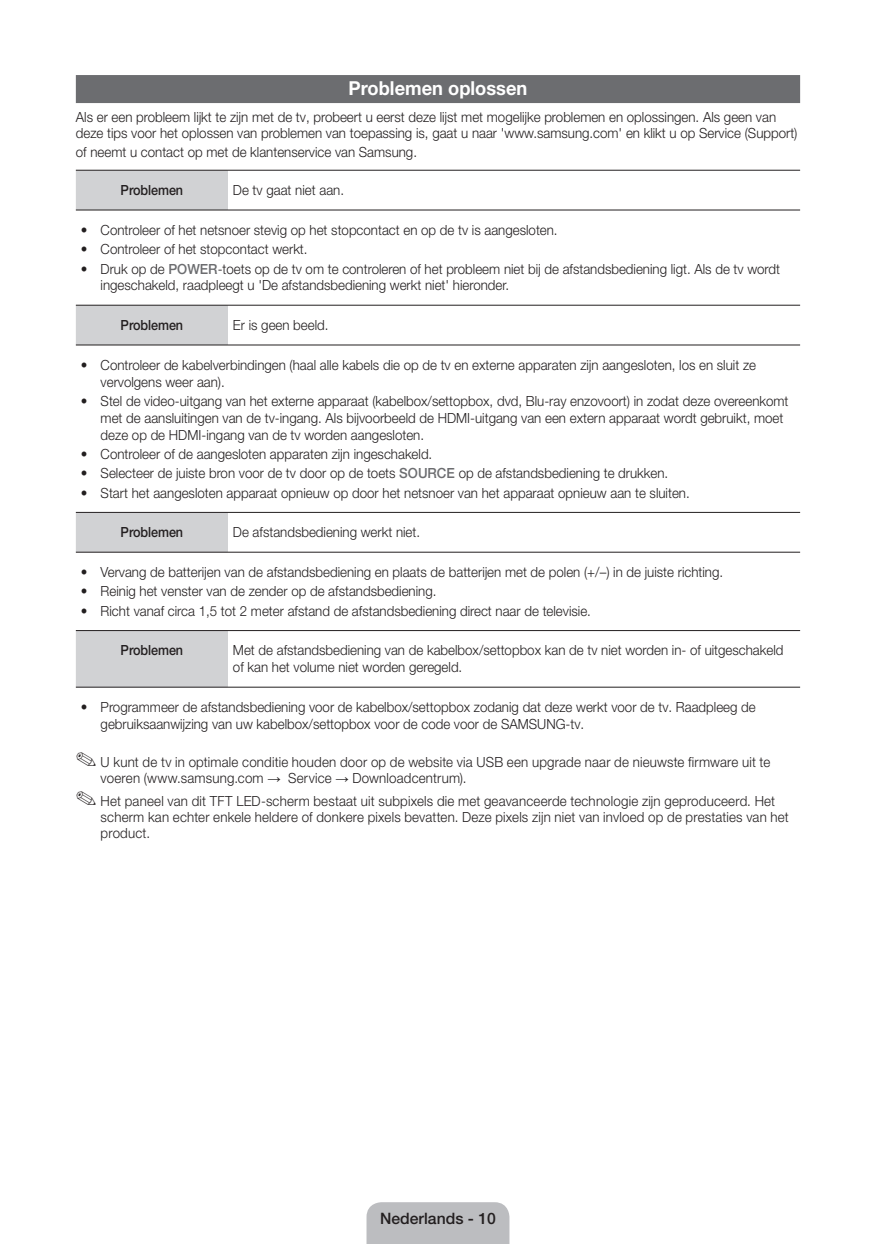
<style>
.page{position:relative;width:876px;height:1244px;background:#fff}
.page>*{position:absolute;margin:0;border:0;box-sizing:border-box;transform-origin:0 0}
.Title_1{font:700 19.25px "Helvetica Neue LT Pro";color:#fff;scale:.95 1}
.t1{font:500 15.75px "Helvetica Neue LT Pro";color:#231f20}
.Body_0{font:300 14px/16.8px "Helvetica Neue LT Pro";color:#231f20;scale:.95 1}
.Body_ss{font:500 14px "Helvetica Neue LT Pro";letter-spacing:-.005em;color:#231f20;scale:.9 1}
.s1{font-weight:500;color:#6c6d70}
.s2{font-family:"Arial";font-weight:400}
</style>
<div class="page">
<div style="left:367px;top:1202px;width:142px;height:41px;background:#bcbdc0"></div>
<div style="left:76px;top:75px;width:724px;height:28px;background:#6c6d70"></div>
<svg style="left:76px;top:171px;width:152px;height:515px"></svg>
<svg style="left:228px;top:210px;width:572px;height:422px"></svg>
<hr style="left:76px;top:170px;width:152px;height:1px;background:#231f20">
<hr style="left:228px;top:170px;width:572px;height:1px;background:#231f20">
<hr style="left:76px;top:209px;width:152px;height:1px;background:#231f20">
<hr style="left:228px;top:209px;width:572px;height:1px;background:#231f20">
<hr style="left:76px;top:305px;width:152px;height:1px;background:#231f20">
<hr style="left:228px;top:305px;width:572px;height:1px;background:#231f20">
<hr style="left:76px;top:344px;width:152px;height:1px;background:#231f20">
<hr style="left:228px;top:344px;width:572px;height:1px;background:#231f20">
<hr style="left:76px;top:512px;width:152px;height:1px;background:#231f20">
<hr style="left:228px;top:512px;width:572px;height:1px;background:#231f20">
<hr style="left:76px;top:551px;width:152px;height:1px;background:#231f20">
<hr style="left:228px;top:551px;width:572px;height:1px;background:#231f20">
<hr style="left:76px;top:630px;width:152px;height:1px;background:#231f20">
<hr style="left:228px;top:630px;width:572px;height:1px;background:#231f20">
<hr style="left:76px;top:686px;width:152px;height:1px;background:#231f20">
<hr style="left:228px;top:686px;width:572px;height:1px;background:#231f20">
<p class="Title_1" style="left:349px;top:76px;width:190px">Problemen oplossen</p>
<p class="Body_0" style="left:76px;top:108px;width:761px">Als er een probleem lijkt te zijn met de tv, probeert u eerst deze lijst met mogelijke problemen en oplossingen. Als geen van deze tips voor het oplossen van problemen van toepassing is, gaat u naar 'www.samsung.com' en klikt u op Service (Support)</p>
<p class="Body_0" style="left:76px;top:144px;width:361px">of neemt u contact op met de klantenservice van Samsung.</p>
<p class="Body_ss" style="left:121px;top:182px;width:71px">Problemen</p>
<p class="Body_0" style="left:233px;top:181px;width:118px">De tv gaat niet aan.</p>
<p class="Body_0" style="left:81px;top:221px;width:503px">• Controleer of het netsnoer stevig op het stopcontact en op de tv is aangesloten.</p>
<p class="Body_0" style="left:81px;top:240px;width:240px">• Controleer of het stopcontact werkt.</p>
<p class="Body_0" style="left:101px;top:260px;width:717px;text-indent:-20px">• Druk op de <span class="s1">POWER</span>-toets op de tv om te controleren of het probleem niet bij de afstandsbediening ligt. Als de tv wordt ingeschakeld, raadpleegt u 'De afstandsbediening werkt niet' hieronder.</p>
<p class="Body_ss" style="left:121px;top:316px;width:71px">Problemen</p>
<p class="Body_0" style="left:233px;top:316px;width:102px">Er is geen beeld.</p>
<p class="Body_0" style="left:101px;top:356px;width:691px;text-indent:-20px">• Controleer de kabelverbindingen (haal alle kabels die op de tv en externe apparaten zijn aangesloten, los en sluit ze vervolgens weer aan).</p>
<p class="Body_0" style="left:101px;top:392px;width:726px;text-indent:-20px">• Stel de video-uitgang van het externe apparaat (kabelbox/settopbox, dvd, Blu-ray enzovoort) in zodat deze overeenkomt met de aansluitingen van de tv-ingang. Als bijvoorbeeld de HDMI-uitgang van een extern apparaat wordt gebruikt, moet deze op de HDMI-ingang van de tv worden aangesloten.</p>
<p class="Body_0" style="left:81px;top:445px;width:372px">• Controleer of de aangesloten apparaten zijn ingeschakeld.</p>
<p class="Body_0" style="left:81px;top:464px;width:620px">• Selecteer de juiste bron voor de tv door op de toets <span class="s1">SOURCE</span> op de afstandsbediening te drukken.</p>
<p class="Body_0" style="left:81px;top:483px;width:642px">• Start het aangesloten apparaat opnieuw op door het netsnoer van het apparaat opnieuw aan te sluiten.</p>
<p class="Body_ss" style="left:121px;top:523px;width:71px">Problemen</p>
<p class="Body_0" style="left:233px;top:523px;width:199px">De afstandsbediening werkt niet.</p>
<p class="Body_0" style="left:81px;top:563px;width:678px">• Vervang de batterijen van de afstandsbediening en plaats de batterijen met de polen (+/–) in de juiste richting.</p>
<p class="Body_0" style="left:81px;top:582px;width:376px">• Reinig het venster van de zender op de afstandsbediening.</p>
<p class="Body_0" style="left:81px;top:602px;width:538px">• Richt vanaf circa 1,5 tot 2 meter afstand de afstandsbediening direct naar de televisie.</p>
<p class="Body_ss" style="left:121px;top:642px;width:71px">Problemen</p>
<p class="Body_0" style="left:233px;top:641px;width:581px">Met de afstandsbediening van de kabelbox/settopbox kan de tv niet worden in- of uitgeschakeld of kan het volume niet worden geregeld.</p>
<p class="Body_0" style="left:101px;top:698px;width:691px;text-indent:-20px">• Programmeer de afstandsbediening voor de kabelbox/settopbox zodanig dat deze werkt voor de tv. Raadpleeg de gebruiksaanwijzing van uw kabelbox/settopbox voor de code voor de SAMSUNG-tv.</p>
<p class="Body_0" style="left:101px;top:754px;width:706px;line-height:15.8px;text-indent:-25px">✎ U kunt de tv in optimale conditie houden door op de website via USB een upgrade naar de nieuwste firmware uit te voeren (www.samsung.com <span class="s2">→</span> Service <span class="s2">→</span> Downloadcentrum).</p>
<p class="Body_0" style="left:101px;top:793px;width:726px;line-height:15.8px;text-indent:-25px">✎ Het paneel van dit TFT LED-scherm bestaat uit subpixels die met geavanceerde technologie zijn geproduceerd. Het scherm kan echter enkele heldere of donkere pixels bevatten. Deze pixels zijn niet van invloed op de prestaties van het product.</p>
<p class="t1" style="left:380px;top:1208px;width:117px">Nederlands - 10</p>
</div>
